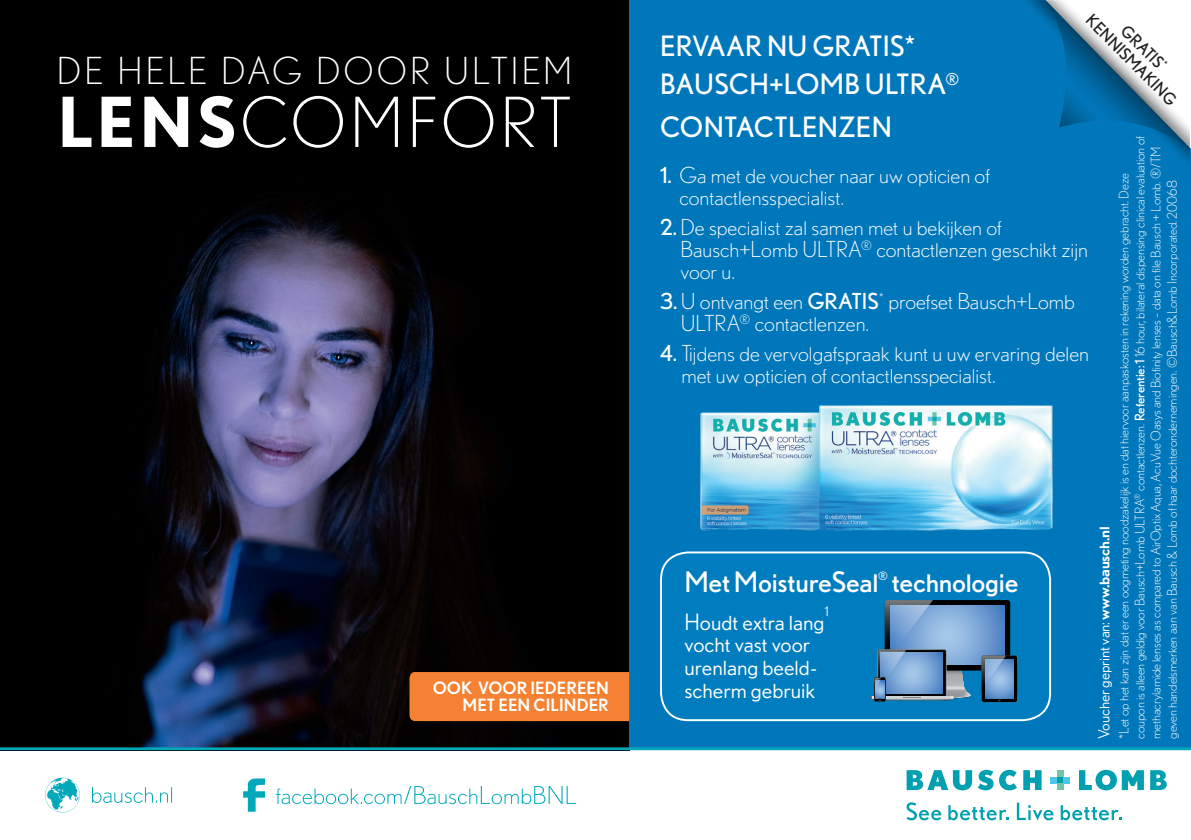
<style>
.page{position:relative;width:1191px;height:840px;background:#fff}
.page>*{position:absolute;margin:0;border:0;box-sizing:border-box;transform-origin:0 0}
.t1{font:300 68.8px "Nobel BL";letter-spacing:.045em;color:#fff}
.t2{font:300 37.2px "Nobel BL";letter-spacing:.08em;color:#fff}
.t3{font:28.2px "Nobel BL";letter-spacing:-.01em;color:#fff}
.t4{font:28px/38px "Nobel BL";letter-spacing:.01em;color:#fff}
.t5{font:22.6px/22.6px "Nobel BL";color:#fff}
.t6{font:300 22px/22px "Nobel BL";color:#fff}
.t7{font:500 17px "Nobel BL";color:#fff}
.t8{font:16.4px "Nobel BL";color:#231f20}
.t9{font:15.6px "Nobel BL";letter-spacing:-.01em;color:#fff}
.t10{font:300 13.2px/16px "Nobel BL";letter-spacing:-.01em;color:#fff}
.t11{font:13.2px "Nobel BL";color:#fff}
.t12{font:11.6px "Nobel BL";color:#fff}
.s1{font-weight:700}
.s2{font-weight:400}
.s3{font-weight:500}
</style>
<div class="page">
<div style="left:0;top:0;width:629px;height:749px;background:#000001"></div>
<img style="left:140px;top:208px;width:489px;height:539px">
<div style="left:629px;top:0;width:562px;height:747px;background:#0077ba"></div>
<svg style="left:906px;top:770px;width:66px;height:19px"></svg>
<svg style="left:978px;top:769px;width:15px;height:20px"></svg>
<svg style="left:999px;top:769px;width:18px;height:20px"></svg>
<svg style="left:1023px;top:770px;width:18px;height:19px"></svg>
<svg style="left:1079px;top:769px;width:64px;height:20px"></svg>
<svg style="left:1150px;top:770px;width:16px;height:19px"></svg>
<svg style="left:906px;top:802px;width:35px;height:17px"></svg>
<svg style="left:948px;top:805px;width:61px;height:14px"></svg>
<svg style="left:1016px;top:802px;width:37px;height:17px"></svg>
<svg style="left:1060px;top:805px;width:61px;height:14px"></svg>
<div style="left:1057px;top:776px;width:6px;height:7px;background:#00a0b0"></div>
<div style="left:1057px;top:769px;width:6px;height:7px;background:#70c6a2"></div>
<svg style="left:1057px;top:783px;width:6px;height:6px"></svg>
<div style="left:1050px;top:776px;width:7px;height:7px;background:#4dc7e9"></div>
<div style="left:1063px;top:776px;width:7px;height:7px;background:#4dc7e9"></div>
<hr style="left:0;top:747px;width:1191px;height:2px;background:#00a8b9">
<svg style="left:1027px;top:0;width:164px;height:164px"></svg>
<svg style="left:276px;top:786px;width:300px;height:17px"></svg>
<svg style="left:243px;top:778px;width:22px;height:33px"></svg>
<svg style="left:92px;top:787px;width:80px;height:15px"></svg>
<svg style="left:45px;top:777px;width:35px;height:35px"></svg>
<div style="left:409px;top:671px;width:220px;height:49px;background:#f48232"></div>
<div style="left:661px;top:552px;width:389px;height:167px;background:#007dbe;border-radius:27px"></div>
<div style="left:660px;top:551px;width:391px;height:169px;border:2px solid #fff;border-radius:27px"></div>
<div style="left:884px;top:599px;width:126px;height:71px;background:#000001;border-radius:3px"></div>
<svg style="left:973px;top:605px;width:31px;height:59px;background:#6695cd"></svg>
<svg style="left:981px;top:655px;width:36px;height:46px"></svg>
<svg style="left:1006px;top:659px;width:7px;height:39px"></svg>
<svg style="left:981px;top:655px;width:25px;height:46px"></svg>
<svg style="left:870px;top:599px;width:103px;height:101px"></svg>
<img style="left:700px;top:405px;width:353px;height:126px">
<p class="t2" style="left:57px;top:49px;width:517px">DE HELE DAG DOOR ULTIEM</p>
<p class="t1" style="left:57px;top:83px;width:516px"><span class="s1">LENS</span>COMFORT</p>
<p class="t7" style="left:433px;top:677px;width:178px">OOK VOOR IEDEREEN</p>
<p class="t7" style="left:462px;top:694px;width:148px">MET EEN CILINDER</p>
<p class="t8" style="left:1095px;top:10px;width:122px;rotate:45deg">KENNISMAKING</p>
<p class="t8" style="left:1130px;top:21px;width:58px;rotate:45deg">GRATIS<sup>*</sup></p>
<p class="t4" style="left:660px;top:27px;width:301px">ERVAAR NU GRATIS*<br>BAUSCH+LOMB ULTRA<sup>®</sup></p>
<p class="t4" style="left:660px;top:107px;width:233px">CONTACTLENZEN</p>
<p class="t6" style="left:679px;top:164px;width:312px;text-indent:-19px"><span class="s2">1.</span> Ga met de voucher naar uw opticien of contactlensspecialist.</p>
<p class="t6" style="left:680px;top:216px;width:409px;text-indent:-20px"><span class="s2">2.</span> De specialist zal samen met u bekijken of<br>Bausch+Lomb ULTRA<sup>®</sup> contactlenzen geschikt zijn voor u.</p>
<p class="t6" style="left:681px;top:290px;width:395px;text-indent:-21px"><span class="s2">3.</span> U ontvangt een <span class="s2">GRATIS</span><sup>*</sup> proefset Bausch+Lomb<br>ULTRA<sup>®</sup> contactlenzen.</p>
<p class="t6" style="left:681px;top:342px;width:409px;text-indent:-21px"><span class="s2">4.</span> Tijdens de vervolgafspraak kunt u uw ervaring delen met uw opticien of contactlensspecialist.</p>
<p class="t10" style="left:1115px;top:738px;width:603px;rotate:-90deg">*Let op het kan zijn dat er een oogmeting noodzakelijk is en dat hiervoor aanpaskosten in rekening worden gebracht. Deze coupon is alleen geldig voor Bausch+Lomb ULTRA<sup>®</sup> contactlenzen. <span class="s2">Referentie: 1</span> 16 hour, bilateral dispensing clinical evaluation of methacrylamide lenses as compared to AirOptix Aqua, AcuVue Oasys and Biofinity lenses – data on file Bausch + Lomb. ®/TM geven handelsmerken aan van Bausch &amp; Lomb of haar dochterondernemingen. ©Bausch&amp;Lomb Incorporated. 20068</p>
<p class="t9" style="left:1094px;top:738px;width:214px;rotate:-90deg">Voucher geprint van: <span class="s3">www.bausch.nl</span></p>
<p class="t3" style="left:684px;top:565px;width:195px">Met MoistureSeal</p>
<p class="t12" style="left:878px;top:568px;width:11px">®</p>
<p class="t3" style="left:891px;top:565px;width:128px">technologie</p>
<p class="t5" style="left:684px;top:610px;width:142px">Houdt extra lang</p>
<p class="t11" style="left:824px;top:603px;width:5px">1</p>
<p class="t5" style="left:684px;top:632px;width:134px">vocht vast voor urenlang beeld&shy;scherm gebruik</p>
</div>
